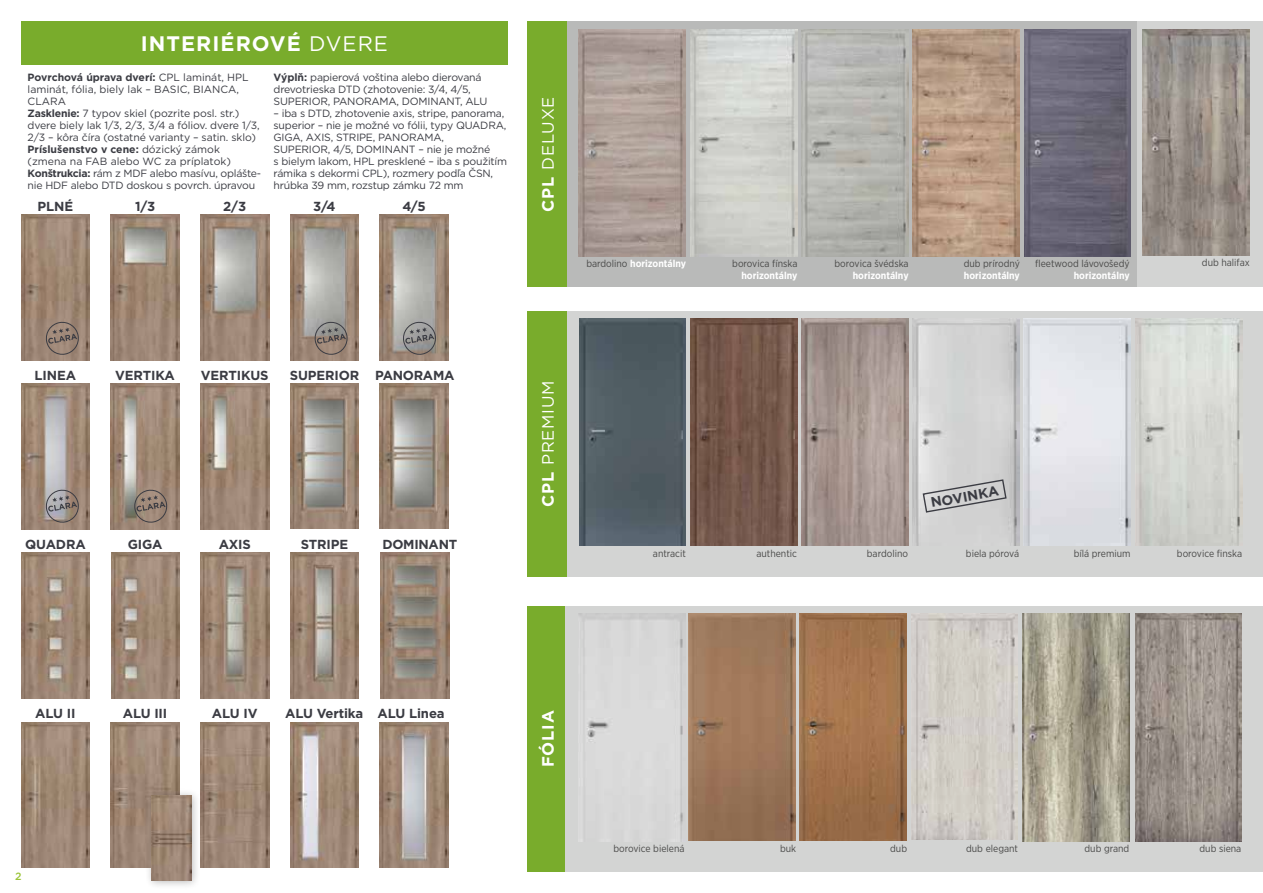
<style>
.page{position:relative;width:1263px;height:893px;background:#fff}
.page>*{position:absolute;margin:0;border:0;box-sizing:border-box;transform-origin:0 0}
.t1{font:700 21px "Gotham";letter-spacing:.05em;color:#fff}
.t2{font:16.5px "Gotham";letter-spacing:.05em;color:#fff}
.t3{font:700 16.5px "Gotham";letter-spacing:.05em;color:#fff}
.t4{font:700 13.8px "Gotham";color:#3b3c43}
.t5{font:700 13.05px "Gotham";letter-spacing:-.01em;color:#3b3c43}
.t6{font:10.5px/12px "Gotham";letter-spacing:-.02em;color:#3b3c43}
.t7{font:500 10.5px "Gotham";color:#9ac437}
.t8{font:10.05px "Gotham Narrow";color:#4a4a49}
.t9{font:700 10.05px "Gotham Narrow";color:#fff}
.s1{font-weight:400}
.s2{font-weight:700}
.s3{font-weight:400;color:#4a4a49}
</style>
<div class="page">
<div style="left:566px;top:311px;width:697px;height:265px;background:#d3d4d3"></div>
<img style="left:1135px;top:318px;width:107px;height:228px">
<img style="left:801px;top:318px;width:107px;height:228px">
<img style="left:690px;top:318px;width:107px;height:228px">
<div style="left:527px;top:311px;width:40px;height:265px;background:#79ac2c"></div>
<img style="left:579px;top:318px;width:107px;height:228px">
<img style="left:1024px;top:318px;width:106px;height:227px">
<img style="left:912px;top:318px;width:107px;height:228px">
<svg style="left:922px;top:478px;width:85px;height:35px"></svg>
<div style="left:566px;top:21px;width:571px;height:266px;background:#b9bab9"></div>
<div style="left:1137px;top:21px;width:126px;height:266px;background:#d3d4d3"></div>
<div style="left:21px;top:21px;width:486px;height:44px;background:#79ac2c"></div>
<img style="left:802px;top:29px;width:107px;height:228px">
<div style="left:527px;top:21px;width:40px;height:266px;background:#79ac2c"></div>
<img style="left:579px;top:29px;width:107px;height:228px">
<img style="left:913px;top:29px;width:107px;height:228px">
<img style="left:690px;top:29px;width:107px;height:228px">
<img style="left:1024px;top:29px;width:107px;height:228px">
<img style="left:1143px;top:29px;width:107px;height:227px">
<div style="left:527px;top:606px;width:40px;height:266px;background:#79ac2c"></div>
<div style="left:566px;top:606px;width:697px;height:266px;background:#d3d4d3"></div>
<img style="left:579px;top:614px;width:106px;height:227px">
<img style="left:800px;top:614px;width:107px;height:226px">
<img style="left:912px;top:614px;width:106px;height:225px">
<img style="left:689px;top:614px;width:107px;height:226px">
<img style="left:1135px;top:614px;width:106px;height:227px">
<img style="left:1023px;top:614px;width:107px;height:227px">
<img style="left:21px;top:384px;width:69px;height:145px">
<img style="left:111px;top:384px;width:68px;height:145px">
<img style="left:201px;top:384px;width:68px;height:145px">
<img style="left:290px;top:384px;width:69px;height:145px">
<img style="left:380px;top:384px;width:68px;height:145px">
<img style="left:21px;top:553px;width:69px;height:145px">
<img style="left:111px;top:553px;width:68px;height:145px">
<img style="left:201px;top:553px;width:68px;height:145px">
<img style="left:290px;top:553px;width:69px;height:145px">
<img style="left:381px;top:553px;width:68px;height:145px">
<img style="left:21px;top:214px;width:69px;height:146px">
<img style="left:201px;top:214px;width:68px;height:146px">
<img style="left:290px;top:214px;width:69px;height:146px">
<img style="left:380px;top:214px;width:68px;height:146px">
<img style="left:111px;top:214px;width:68px;height:146px">
<img style="left:21px;top:722px;width:69px;height:146px">
<img style="left:111px;top:722px;width:68px;height:146px">
<img style="left:201px;top:722px;width:68px;height:146px">
<img style="left:290px;top:722px;width:69px;height:146px">
<img style="left:380px;top:722px;width:68px;height:146px">
<svg style="left:45px;top:321px;width:35px;height:35px"></svg>
<svg style="left:45px;top:489px;width:35px;height:34px"></svg>
<svg style="left:133px;top:489px;width:35px;height:34px"></svg>
<svg style="left:314px;top:321px;width:34px;height:35px"></svg>
<svg style="left:402px;top:321px;width:35px;height:35px"></svg>
<div style="left:145px;top:788px;width:56px;height:102px;background:#000;opacity:.27"></div>
<img style="left:152px;top:795px;width:39px;height:85px">
<h1 class="t1" style="left:141px;top:30px;width:249px">INTERIÉROVÉ <span class="s1">DVERE</span></h1>
<p class="t6" style="left:28px;top:71px;width:235px"><span class="s2">Povrchová úprava dverí:</span> CPL laminát, HPL laminát, fólia, biely lak – BASIC, BIANCA, CLARA<br><span class="s2">Zasklenie:</span> 7 typov skiel (pozrite posl. str.) dvere biely lak 1/3, 2/3, 3/4 a fóliov. dvere 1/3, 2/3 – kôra číra (ostatné varianty – satin. sklo)<br><span class="s2">Príslušenstvo v cene:</span> dózický zámok (zmena na FAB alebo WC za príplatok)<br><span class="s2">Konštrukcia:</span> rám z MDF alebo masívu, oplášte&shy;nie HDF alebo DTD doskou s povrch. úpravou</p>
<p class="t6" style="left:274px;top:71px;width:215px"><span class="s2">Výplň:</span> papierová voština alebo dierovaná drevotrieska DTD (zhotovenie: 3/4, 4/5,<br>SUPERIOR, PANORAMA, DOMINANT, ALU</p>
<p class="t6" style="left:274px;top:107px;width:235px">– iba s DTD, zhotovenie axis, stripe, panorama, superior – nie je možné vo fólii, typy QUADRA, GIGA, AXIS, STRIPE, PANORAMA,<br>SUPERIOR, 4/5, DOMINANT – nie je možné<br>s bielym lakom, HPL presklené – iba s použitím rámika s dekormi CPL), rozmery podľa ČSN, hrúbka 39 mm, rozstup zámku 72 mm</p>
<p class="t5" style="left:38px;top:197px;width:37px">PLNÉ</p>
<p class="t5" style="left:223px;top:197px;width:24px">2/3</p>
<p class="t5" style="left:313px;top:197px;width:24px">3/4</p>
<p class="t5" style="left:402px;top:197px;width:25px">4/5</p>
<p class="t5" style="left:135px;top:197px;width:22px">1/3</p>
<h2 class="t2" style="left:537px;top:212px;width:117px;rotate:-90deg"><span class="s2">CPL</span> DELUXE</h2>
<p class="t9" style="left:586px;top:257px;width:101px"><span class="s3">bardolino</span> horizontálny</p>
<p class="t8" style="left:964px;top:258px;width:58px">dub prírodný</p>
<p class="t9" style="left:964px;top:269px;width:57px">horizontálny</p>
<p class="t8" style="left:732px;top:257px;width:67px">borovica fínska</p>
<p class="t9" style="left:741px;top:269px;width:57px">horizontálny</p>
<p class="t8" style="left:834px;top:258px;width:76px">borovica švédska</p>
<p class="t9" style="left:853px;top:269px;width:57px">horizontálny</p>
<p class="t8" style="left:1035px;top:257px;width:96px">fleetwood lávovošedý</p>
<p class="t9" style="left:1074px;top:269px;width:57px">horizontálny</p>
<p class="t8" style="left:1202px;top:257px;width:49px">dub halifax</p>
<p class="t5" style="left:35px;top:367px;width:43px">LINEA</p>
<p class="t5" style="left:115px;top:367px;width:61px">VERTIKA</p>
<p class="t5" style="left:201px;top:367px;width:69px">VERTIKUS</p>
<p class="t5" style="left:290px;top:367px;width:166px">SUPERIOR PANORAMA</p>
<p class="t5" style="left:25px;top:536px;width:62px">QUADRA</p>
<p class="t5" style="left:128px;top:536px;width:36px">GIGA</p>
<p class="t5" style="left:219px;top:536px;width:34px">AXIS</p>
<p class="t5" style="left:301px;top:536px;width:49px">STRIPE</p>
<p class="t5" style="left:382px;top:536px;width:76px">DOMINANT</p>
<h2 class="t2" style="left:537px;top:507px;width:128px;rotate:-90deg"><span class="s2">CPL</span> PREMIUM</h2>
<h3 class="t4" style="left:929px;top:494px;width:70px;rotate:-10deg">NOVINKA</h3>
<p class="t8" style="left:653px;top:547px;width:34px">antracit</p>
<p class="t8" style="left:966px;top:547px;width:55px">biela pórová</p>
<p class="t8" style="left:1074px;top:547px;width:58px">bílá premium</p>
<p class="t8" style="left:756px;top:547px;width:42px">authentic</p>
<p class="t8" style="left:867px;top:547px;width:43px">bardolino</p>
<p class="t8" style="left:1177px;top:547px;width:67px">borovice finska</p>
<p class="t5" style="left:35px;top:705px;width:42px">ALU II</p>
<p class="t5" style="left:123px;top:705px;width:46px">ALU III</p>
<p class="t5" style="left:212px;top:705px;width:47px">ALU IV</p>
<p class="t5" style="left:285px;top:705px;width:161px">ALU Vertika ALU Linea</p>
<p class="t7" style="left:15px;top:869px;width:8px">2</p>
<h2 class="t3" style="left:537px;top:767px;width:58px;rotate:-90deg">FÓLIA</h2>
<p class="t8" style="left:613px;top:842px;width:73px">borovice bielená</p>
<p class="t8" style="left:780px;top:842px;width:18px">buk</p>
<p class="t8" style="left:890px;top:842px;width:18px">dub</p>
<p class="t8" style="left:966px;top:842px;width:53px">dub elegant</p>
<p class="t8" style="left:1084px;top:842px;width:46px">dub grand</p>
<p class="t8" style="left:1199px;top:842px;width:43px">dub siena</p>
</div>
